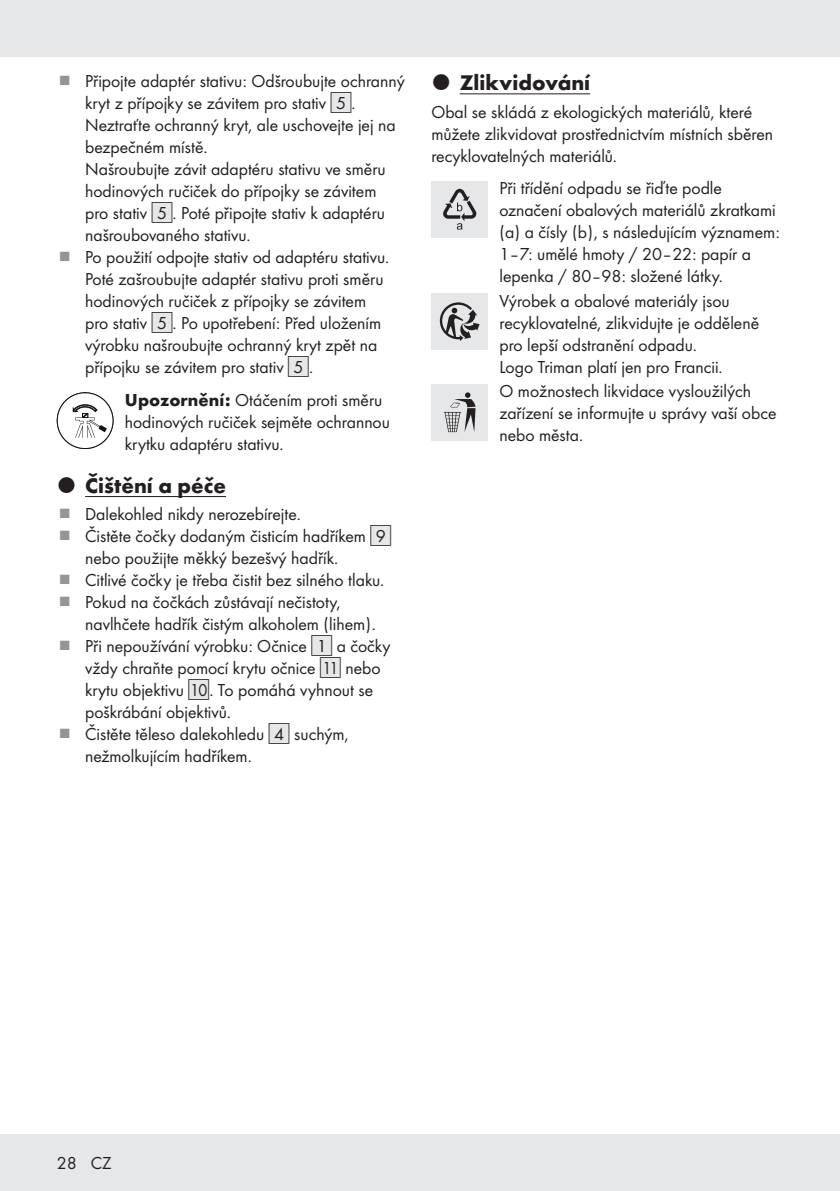
<style>
.page{position:relative;width:840px;height:1191px;background:#fff}
.page>*{position:absolute;margin:0;border:0;box-sizing:border-box;transform-origin:0 0}
.t1{font:700 22px "Futura";color:#231f20}
.Body{font:18px/22px "Futura Boo";color:#231f20}
.Indent{font:18px/22px "Futura Boo";color:#231f20}
.s1{font-family:"IMP Lidl Num Box";font-size:15.8px;color:#e6e7e9}
.s2{font-family:"IMP Lidl Num Box";font-size:15.8px}
.s3{font-family:"Futura";font-weight:700}
</style>
<div class="page">
<div style="left:0;top:1134px;width:839px;height:57px;background:#e6e7e9"></div>
<div style="left:0;top:0;width:839px;height:57px;background:#e6e7e9"></div>
<hr style="left:85px;top:496px;width:141px;height:1px;background:#231f20">
<svg style="left:57px;top:392px;width:56px;height:57px"></svg>
<hr style="left:459px;top:93px;width:131px;height:1px;background:#231f20">
<div style="left:431px;top:181px;width:57px;height:57px;background:#e6e7e9"></div>
<svg style="left:443px;top:189px;width:33px;height:41px"></svg>
<div style="left:431px;top:293px;width:57px;height:57px;background:#e6e7e9"></div>
<svg style="left:439px;top:302px;width:40px;height:39px"></svg>
<div style="left:431px;top:384px;width:57px;height:56px;background:#e6e7e9"></div>
<svg style="left:444px;top:392px;width:31px;height:40px"></svg>
<p class="Body" style="left:85px;top:69px;width:321px">Připojte adaptér stativu: Odšroubujte ochranný kryt z přípojky se závitem pro stativ <span class="s1">[</span><span class="s2">5]</span>.<br>Neztraťte ochranný kryt, ale uschovejte jej na bezpečném místě.</p>
<p class="Indent" style="left:85px;top:157px;width:302px">Našroubujte závit adaptéru stativu ve směru hodinových ručiček do přípojky se závitem pro stativ <span class="s1">[</span><span class="s2">5]</span>. Poté připojte stativ k adaptéru našroubovaného stativu.</p>
<p class="Body" style="left:85px;top:245px;width:305px">Po použití odpojte stativ od adaptéru stativu.<br>Poté zašroubujte adaptér stativu proti směru hodinových ručiček z přípojky se závitem pro stativ <span class="s1">[</span><span class="s2">5]</span>. Po upotřebení: Před uložením výrobku našroubujte ochranný kryt zpět na přípojku se závitem pro stativ <span class="s1">[</span><span class="s2">5]</span>.</p>
<p class="Body" style="left:125px;top:387px;width:266px"><span class="s3">Upozornění:</span> Otáčením proti směru hodinových ručiček sejměte ochrannou krytku adaptéru stativu.</p>
<p class="t1" style="left:85px;top:469px;width:142px">Čištění a péče</p>
<p class="Body" style="left:85px;top:502px;width:217px">Dalekohled nikdy nerozebírejte.</p>
<p class="Body" style="left:85px;top:524px;width:307px">Čistěte čočky dodaným čisticím hadříkem <span class="s1">[</span><span class="s2">9] </span>nebo použijte měkký bezešvý hadřík.</p>
<p class="Body" style="left:85px;top:568px;width:300px">Citlivé čočky je třeba čistit bez silného tlaku.</p>
<p class="Body" style="left:85px;top:590px;width:292px">Pokud na čočkách zůstávají nečistoty, navlhčete hadřík čistým alkoholem (lihem).</p>
<p class="Body" style="left:85px;top:634px;width:307px">Při nepoužívání výrobku: Očnice <span class="s1">[</span><span class="s2">1]</span> a čočky vždy chraňte pomocí krytu očnice <span class="s1">[</span><span class="s2">11]</span> nebo krytu objektivu <span class="s1">[</span><span class="s2">10]</span>. To pomáhá vyhnout se poškrábání objektivů.</p>
<p class="Body" style="left:85px;top:722px;width:265px">Čistěte těleso dalekohledu <span class="s1">[</span><span class="s2">4]</span> suchým, nežmolkujícím hadříkem.</p>
<p class="t1" style="left:459px;top:66px;width:132px">Zlikvidování</p>
<p class="Body" style="left:431px;top:100px;width:343px">Obal se skládá z ekologických materiálů, které můžete zlikvidovat prostřednictvím místních sběren recyklovatelných materiálů.</p>
<p class="Body" style="left:499px;top:176px;width:282px">Při třídění odpadu se řiďte podle označení obalových materiálů zkratkami (a) a čísly (b), s následujícím významem:<br>1–7: umělé hmoty / 20–22: papír a lepenka / 80–98: složené látky.</p>
<p class="Body" style="left:499px;top:288px;width:261px">Výrobek a obalové materiály jsou recyklovatelné, zlikvidujte je odděleně pro lepší odstranění odpadu.<br>Logo Triman platí jen pro Francii.</p>
<p class="Body" style="left:499px;top:379px;width:278px">O možnostech likvidace vysloužilých zařízení se informujte u správy vaší obce nebo města.</p>
<p class="Body" style="left:57px;top:1151px;width:56px">28 CZ</p>
</div>
